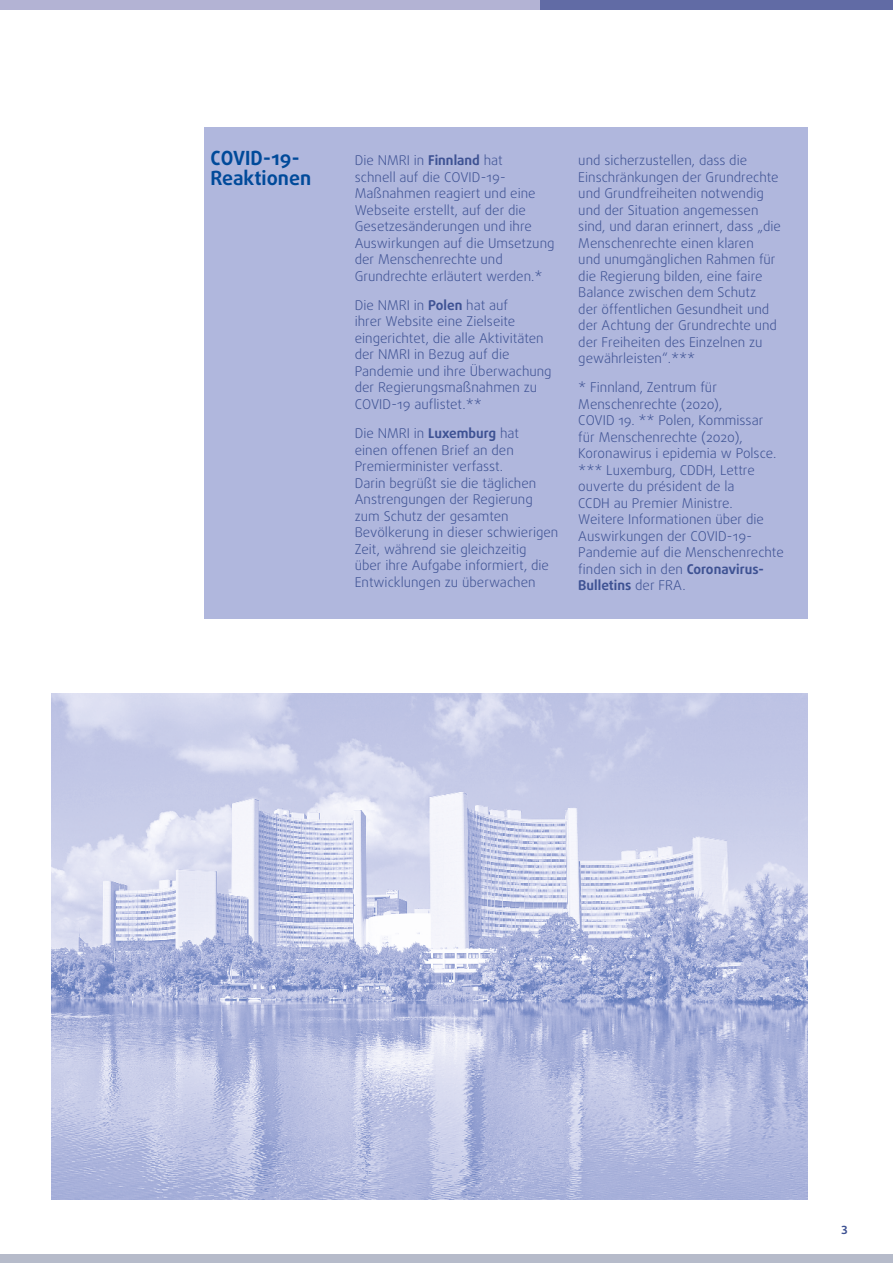
<style>
.page{position:relative;width:893px;height:1263px;background:#fff}
.page>*{position:absolute;margin:0;border:0;box-sizing:border-box;transform-origin:0 0}
.t1{font:700 19.5px/19.5px "Daxline Pro";color:#004a9a}
.TEXT_BOX{font:300 13.5px/16.5px "Daxline Pro";color:#3e5293}
.t2{font:700 11.25px "Daxline Pro";color:#3e5293}
.s1{font-weight:700}
</style>
<div class="page">
<div style="left:0;top:1254px;width:893px;height:9px;background:#b6bbca"></div>
<div style="left:0;top:0;width:540px;height:10px;background:#b3b3d4"></div>
<div style="left:540px;top:0;width:353px;height:10px;background:#616ba5"></div>
<div style="left:204px;top:128px;width:604px;height:491px;background:#b0b7dd"></div>
<img style="left:51px;top:694px;width:757px;height:505px">
<p class="t1" style="left:210px;top:149px;width:102px">COVID-19-<br>Reaktionen</p>
<p class="TEXT_BOX" style="left:355px;top:152px;width:201px">Die NMRI in <span class="s1">Finnland</span> hat<br>schnell auf die COVID-19-<br>Maßnahmen reagiert und eine<br>Webseite erstellt, auf der die<br>Gesetzesänderungen und ihre<br>Auswirkungen auf die Umsetzung der Menschenrechte und<br>Grundrechte erläutert werden.*</p>
<p class="TEXT_BOX" style="left:355px;top:297px;width:198px">Die NMRI in <span class="s1">Polen</span> hat auf<br>ihrer Website eine Zielseite eingerichtet, die alle Aktivitäten der NMRI in Bezug auf die<br>Pandemie und ihre Überwachung der Regierungsmaßnahmen zu<br>COVID-19 auflistet.**</p>
<p class="TEXT_BOX" style="left:355px;top:425px;width:205px">Die NMRI in <span class="s1">Luxemburg</span> hat<br>einen offenen Brief an den<br>Premierminister verfasst.<br>Darin begrüßt sie die täglichen<br>Anstrengungen der Regierung zum Schutz der gesamten<br>Bevölkerung in dieser schwierigen<br>Zeit, während sie gleichzeitig<br>über ihre Aufgabe informiert, die<br>Entwicklungen zu überwachen</p>
<p class="TEXT_BOX" style="left:578px;top:152px;width:204px">und sicherzustellen, dass die<br>Einschränkungen der Grundrechte und Grundfreiheiten notwendig und der Situation angemessen sind, und daran erinnert, dass „die<br>Menschenrechte einen klaren<br>und unumgänglichen Rahmen für die Regierung bilden, eine faire<br>Balance zwischen dem Schutz<br>der öffentlichen Gesundheit und der Achtung der Grundrechte und der Freiheiten des Einzelnen zu gewährleisten“.***</p>
<p class="TEXT_BOX" style="left:578px;top:379px;width:207px">* Finnland, Zentrum für<br>Menschenrechte (2020),<br>COVID 19. ** Polen, Kommissar<br>für Menschenrechte (2020),<br>Koronawirus i epidemia w Polsce. *** Luxemburg, CDDH, Lettre ouverte du président de la<br>CCDH au Premier Ministre.<br>Weitere Informationen über die<br>Auswirkungen der COVID-19-<br>Pandemie auf die Menschenrechte finden sich in den <span class="s1">Coronavirus-<br>Bulletins</span> der FRA.</p>
<p class="t2" style="left:841px;top:1222px;width:8px">3</p>
</div>
